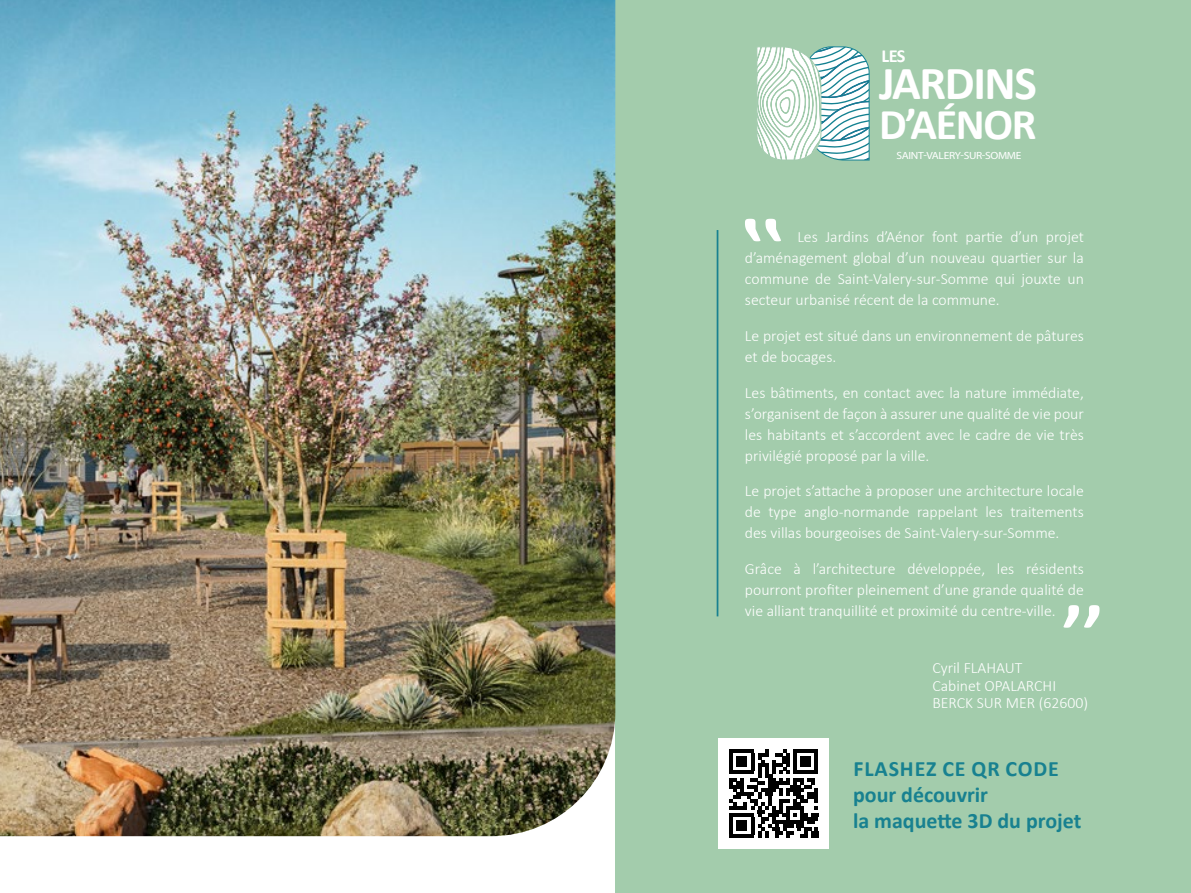
<style>
.page{position:relative;width:1191px;height:893px;background:#fff}
.page>*{position:absolute;margin:0;border:0;box-sizing:border-box;transform-origin:0 0}
.t1{font:700 47.6px "Calibri";letter-spacing:-.03em;color:#fff}
.t2{font:700 44.1px "Calibri";letter-spacing:-.03em;color:#fff}
.t3{font:700 21.88px/26.2px "Calibri";color:#188190}
.t4{font:700 18.38px "Calibri";color:#fff}
.t5{font:300 15.75px/21px "Calibri";color:#fff;text-align:justify}
.t6{font:300 10.5px "Montserrat Roman";letter-spacing:-.03em;color:#fff;scale:1.1 1}
</style>
<div class="page">
<div style="left:615px;top:0;width:576px;height:893px;background:#a3ccac"></div>
<img style="left:0;top:0;width:615px;height:836px">
<svg style="left:1063px;top:605px;width:36px;height:23px"></svg>
<svg style="left:745px;top:219px;width:36px;height:22px"></svg>
<hr style="left:716px;top:230px;width:2px;height:386px;background:#188190">
<div style="left:718px;top:738px;width:111px;height:111px;background:#fff"></div>
<svg style="left:729px;top:749px;width:89px;height:89px"></svg>
<hr style="left:729px;top:834px;width:25px;height:4px;background:#000">
<div style="left:736px;top:820px;width:11px;height:11px;background:#000"></div>
<svg style="left:757px;top:46px;width:112px;height:115px"></svg>
<p class="t4" style="left:881px;top:43px;width:26px">LES</p>
<h1 class="t1" style="left:879px;top:50px;width:159px">JARDINS</h1>
<h2 class="t2" style="left:879px;top:94px;width:159px">D’AÉNOR</h2>
<p class="t6" style="left:896px;top:149px;width:115px">SAINT-VALERY-SUR-SOMME</p>
<p class="t5" style="left:745px;top:226px;width:340px;text-indent:52px">Les Jardins d’Aénor font partie d’un projet d’aménagement global d’un nouveau quartier sur la commune de Saint-Valery-sur-Somme qui jouxte un secteur urbanisé récent de la commune.</p>
<p class="t5" style="left:745px;top:325px;width:340px">Le projet est situé dans un environnement de pâtures et de bocages.</p>
<p class="t5" style="left:745px;top:382px;width:340px">Les bâtiments, en contact avec la nature immédiate, s’organisent de façon à assurer une qualité de vie pour les habitants et s’accordent avec le cadre de vie très privilégié proposé par la ville.</p>
<p class="t5" style="left:745px;top:481px;width:340px">Le projet s’attache à proposer une architecture locale de type anglo-normande rappelant les traitements des villas bourgeoises de Saint-Valery-sur-Somme.</p>
<p class="t5" style="left:745px;top:558px;width:340px">Grâce à l’architecture développée, les résidents pourront profiter pleinement d’une grande qualité de vie alliant tranquillité et proximité du centre-ville.</p>
<p class="t5" style="left:932px;top:659px;width:157px;line-height:17.5px;text-align:left">Cyril FLAHAUT<br>Cabinet OPALARCHI<br>BERCK SUR MER (62600)</p>
<h3 class="t3" style="left:853px;top:754px;width:230px">FLASHEZ CE QR CODE pour découvrir<br>la maquette 3D du projet</h3>
</div>
